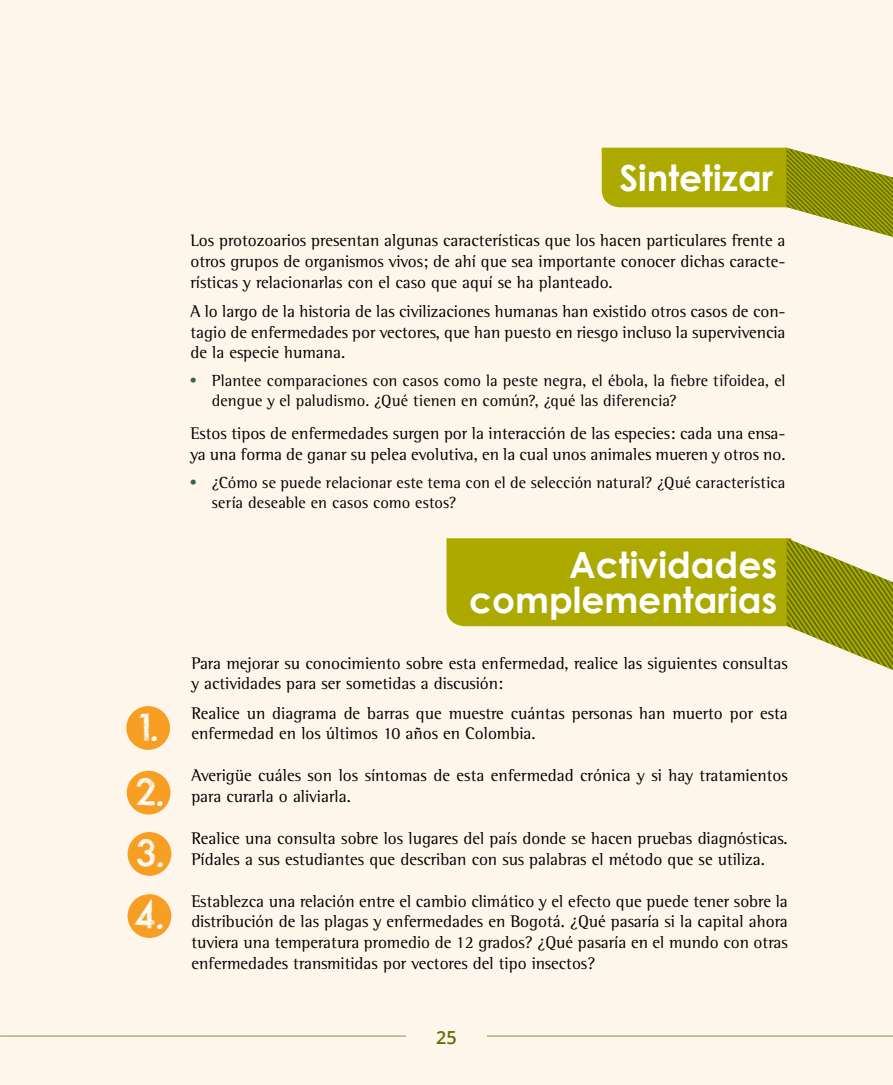
<style>
.page{position:relative;width:893px;height:1085px;background:#fff}
.page>*{position:absolute;margin:0;border:0;box-sizing:border-box;transform-origin:0 0}
.t1{font:700 36px/34.5px "Century Gothic";color:#fff;text-align:right}
.t2{font:36px/64.7px "Sketchy";color:#fff}
.t3{font:600 18px "Open Sans";color:#636f03}
.t4{font:17.25px/20.7px "Rotis Semi Serif Std";color:#000}
.t5{font:16.5px/19.5px "Rotis Semi Serif Std";letter-spacing:.005em;color:#000}
.s1{font-family:"Homestead";color:#326259}
</style>
<div class="page">
<div style="left:0;top:0;width:893px;height:1084px;background:#fff6eb"></div>
<hr style="left:1px;top:1035px;width:405px;height:1px;background:#636f03">
<hr style="left:487px;top:1035px;width:406px;height:1px;background:#636f03">
<svg style="left:602px;top:148px;width:291px;height:89px;background:#bfbc4f"></svg>
<svg style="left:446px;top:538px;width:447px;height:131px;background:#c1be4d"></svg>
<div style="left:126px;top:706px;width:44px;height:43px;background:#f69f24;border-radius:50%"></div>
<div style="left:127px;top:770px;width:43px;height:44px;background:#f69f24;border-radius:50%"></div>
<div style="left:128px;top:831px;width:43px;height:44px;background:#f69f24;border-radius:50%"></div>
<div style="left:128px;top:894px;width:43px;height:43px;background:#f69f24;border-radius:50%"></div>
<h1 class="t2" style="left:136px;top:696px;width:29px">1.<br>2.</h1>
<h1 class="t2" style="left:135px;top:823px;width:30px;line-height:62.1px">3.<br>4.</h1>
<h1 class="t1" style="left:619px;top:160px;width:156px">Sintetizar</h1>
<p class="t4" style="left:190px;top:230px;width:597px;text-align:justify">Los protozoarios presentan algunas características que los hacen particulares frente a otros grupos de organismos vivos; de ahí que sea importante conocer dichas caracte&shy;rísticas y relacionarlas con el caso que aquí se ha planteado.</p>
<p class="t4" style="left:190px;top:301px;width:597px;text-align:justify">A lo largo de la historia de las civilizaciones humanas han existido otros casos de con&shy;tagio de enfermedades por vectores, que han puesto en riesgo incluso la supervivencia de la especie humana.</p>
<p class="t5" style="left:212px;top:371px;width:575px;text-indent:-21px"><span class="s1">•</span> Plantee comparaciones con casos como la peste negra, el ébola, la fiebre tifoidea, el dengue y el paludismo. ¿Qué tienen en común?, ¿qué las diferencia?</p>
<p class="t4" style="left:190px;top:423px;width:597px">Estos tipos de enfermedades surgen por la interacción de las especies: cada una ensa&shy;ya una forma de ganar su pelea evolutiva, en la cual unos animales mueren y otros no.</p>
<p class="t5" style="left:212px;top:472px;width:575px;text-indent:-21px"><span class="s1">•</span> ¿Cómo se puede relacionar este tema con el de selección natural? ¿Qué característica sería deseable en casos como estos?</p>
<h1 class="t1" style="left:469px;top:546px;width:310px">Actividades complementarias</h1>
<p class="t4" style="left:191px;top:652px;width:598px">Para mejorar su conocimiento sobre esta enfermedad, realice las siguientes consultas y actividades para ser sometidas a discusión:</p>
<p class="t4" style="left:191px;top:702px;width:598px">Realice un diagrama de barras que muestre cuántas personas han muerto por esta enfermedad en los últimos 10 años en Colombia.</p>
<p class="t4" style="left:191px;top:764px;width:598px">Averigüe cuáles son los síntomas de esta enfermedad crónica y si hay tratamientos para curarla o aliviarla.</p>
<p class="t4" style="left:191px;top:827px;width:598px">Realice una consulta sobre los lugares del país donde se hacen pruebas diagnósticas.<br>Pídales a sus estudiantes que describan con sus palabras el método que se utiliza.</p>
<p class="t4" style="left:191px;top:890px;width:598px;text-align:justify">Establezca una relación entre el cambio climático y el efecto que puede tener sobre la distribución de las plagas y enfermedades en Bogotá. ¿Qué pasaría si la capital ahora tuviera una temperatura promedio de 12 grados? ¿Qué pasaría en el mundo con otras enfermedades transmitidas por vectores del tipo insectos?</p>
<p class="t3" style="left:436px;top:1024px;width:22px">25</p>
</div>
